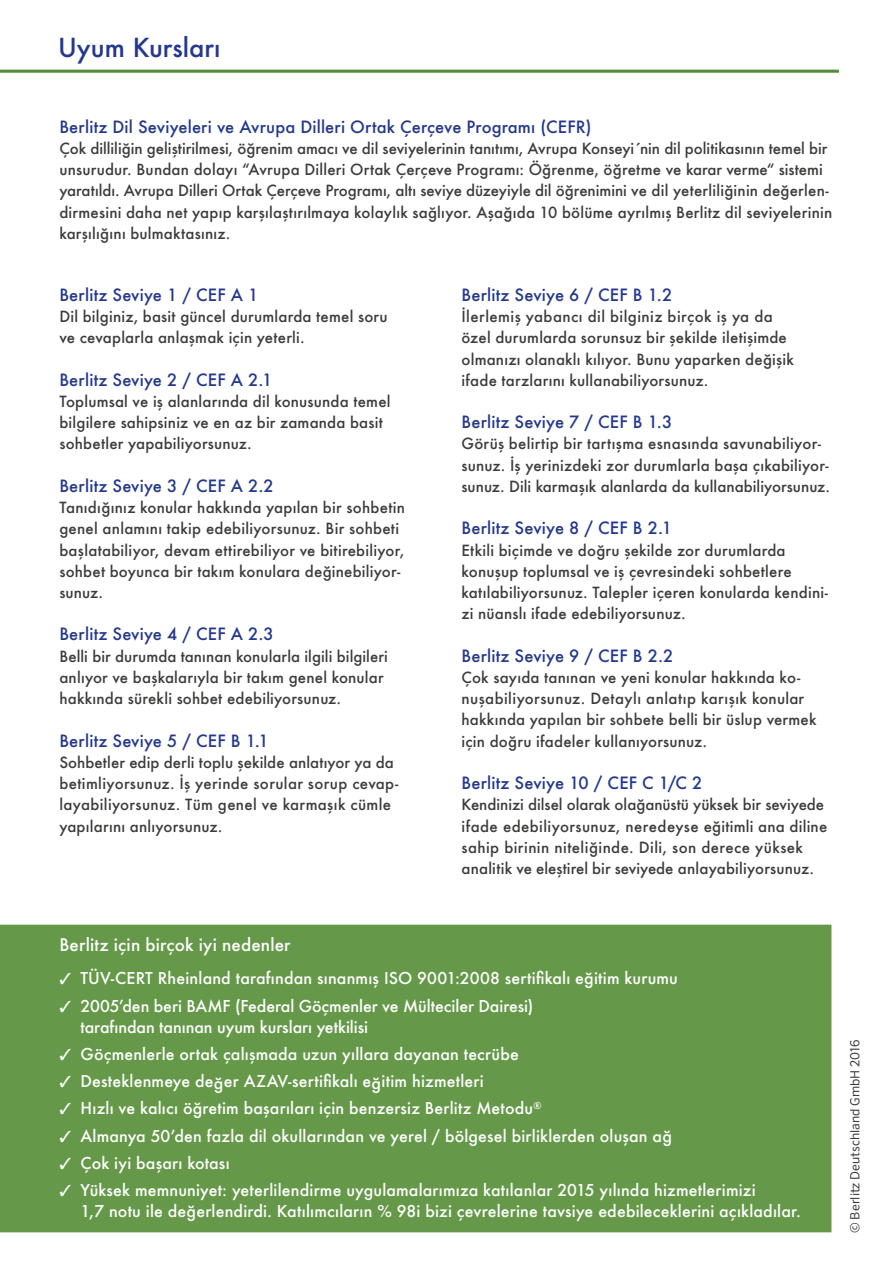
<style>
.page{position:relative;width:893px;height:1263px;background:#fff}
.page>*{position:absolute;margin:0;border:0;box-sizing:border-box;transform-origin:0 0}
.t1{font:500 25.5px "Futura";color:#24388d}
.t2{font:500 16.95px "Futura";letter-spacing:.01em;color:#fff}
.t3{font:500 16.5px "Futura";letter-spacing:.01em;color:#24388d}
.t4{font:500 15.9px/21.3px "Futura";letter-spacing:.01em;color:#fff}
.t5{font:500 15px/21.1px "Futura";letter-spacing:.015em;color:#3c3c3b}
.t6{font:12.75px "Sero OT";color:#3c3c3b}
</style>
<div class="page">
<hr style="left:0;top:70px;width:839px;height:3px;background:#548e35">
<div style="left:0;top:925px;width:831px;height:307px;background:#659949"></div>
<h1 class="t1" style="left:58px;top:30px;width:164px">Uyum Kursları</h1>
<p class="t3" style="left:59px;top:115px;width:533px">Berlitz Dil Seviyeleri ve Avrupa Dilleri Ortak Çerçeve Programı (CEFR)</p>
<p class="t5" style="left:59px;top:137px;width:774px">Çok dilliliğin geliştirilmesi, öğrenim amacı ve dil seviyelerinin tanıtımı, Avrupa Konseyi´nin dil politikasının temel bir unsurudur. Bundan dolayı “Avrupa Dilleri Ortak Çerçeve Programı: Öğrenme, öğretme ve karar verme“ sistemi yaratıldı. Avrupa Dilleri Ortak Çerçeve Programı, altı seviye düzeyiyle dil öğrenimini ve dil yeterliliğinin değerlen&shy;dirmesini daha net yapıp karşılaştırılmaya kolaylık sağlıyor. Aşağıda 10 bölüme ayrılmış Berlitz dil seviyelerinin karşılığını bulmaktasınız.</p>
<p class="t3" style="left:59px;top:283px;width:200px">Berlitz Seviye 1 / CEF A 1</p>
<p class="t5" style="left:59px;top:306px;width:330px">Dil bilginiz, basit güncel durumlarda temel soru ve cevaplarla anlaşmak için yeterli.</p>
<p class="t3" style="left:59px;top:368px;width:214px">Berlitz Seviye 2 / CEF A 2.1</p>
<p class="t5" style="left:59px;top:391px;width:333px">Toplumsal ve iş alanlarında dil konusunda temel bilgilere sahipsiniz ve en az bir zamanda basit sohbetler yapabiliyorsunuz.</p>
<p class="t3" style="left:59px;top:474px;width:216px">Berlitz Seviye 3 / CEF A 2.2</p>
<p class="t5" style="left:59px;top:497px;width:347px">Tanıdığınız konular hakkında yapılan bir sohbetin genel anlamını takip edebiliyorsunuz. Bir sohbeti başlatabiliyor, devam ettirebiliyor ve bitirebiliyor, sohbet boyunca bir takım konulara değinebiliyor&shy;sunuz.</p>
<p class="t3" style="left:59px;top:623px;width:216px">Berlitz Seviye 4 / CEF A 2.3</p>
<p class="t5" style="left:59px;top:645px;width:330px">Belli bir durumda tanınan konularla ilgili bilgileri anlıyor ve başkalarıyla bir takım genel konular hakkında sürekli sohbet edebiliyorsunuz.</p>
<p class="t3" style="left:59px;top:729px;width:211px">Berlitz Seviye 5 / CEF B 1.1</p>
<p class="t5" style="left:59px;top:751px;width:341px">Sohbetler edip derli toplu şekilde anlatıyor ya da betimliyorsunuz. İş yerinde sorular sorup cevap&shy;layabiliyorsunuz. Tüm genel ve karmaşık cümle yapılarını anlıyorsunuz.</p>
<p class="t3" style="left:461px;top:283px;width:212px">Berlitz Seviye 6 / CEF B 1.2</p>
<p class="t5" style="left:461px;top:306px;width:334px">İlerlemiş yabancı dil bilginiz birçok iş ya da özel durumlarda sorunsuz bir şekilde iletişimde olmanızı olanaklı kılıyor. Bunu yaparken değişik ifade tarzlarını kullanabiliyorsunuz.</p>
<p class="t3" style="left:461px;top:411px;width:212px">Berlitz Seviye 7 / CEF B 1.3</p>
<p class="t5" style="left:461px;top:433px;width:370px">Görüş belirtip bir tartışma esnasında savunabiliyor&shy;sunuz. İş yerinizdeki zor durumlarla başa çıkabiliyor&shy;sunuz. Dili karmaşık alanlarda da kullanabiliyorsunuz.</p>
<p class="t3" style="left:461px;top:517px;width:212px">Berlitz Seviye 8 / CEF B 2.1</p>
<p class="t5" style="left:461px;top:539px;width:368px">Etkili biçimde ve doğru şekilde zor durumlarda konuşup toplumsal ve iş çevresindeki sohbetlere katılabiliyorsunuz. Talepler içeren konularda kendini&shy;zi nüanslı ifade edebiliyorsunuz.</p>
<p class="t3" style="left:461px;top:644px;width:213px">Berlitz Seviye 9 / CEF B 2.2</p>
<p class="t5" style="left:461px;top:666px;width:357px">Çok sayıda tanınan ve yeni konular hakkında ko&shy;nuşabiliyorsunuz. Detaylı anlatıp karışık konular hakkında yapılan bir sohbete belli bir üslup vermek için doğru ifadeler kullanıyorsunuz.</p>
<p class="t3" style="left:461px;top:772px;width:242px">Berlitz Seviye 10 / CEF C 1/C 2</p>
<p class="t5" style="left:461px;top:794px;width:367px">Kendinizi dilsel olarak olağanüstü yüksek bir seviyede ifade edebiliyorsunuz, neredeyse eğitimli ana diline sahip birinin niteliğinde. Dili, son derece yüksek analitik ve eleştirel bir seviyede anlayabiliyorsunuz.</p>
<p class="t2" style="left:59px;top:933px;width:233px">Berlitz için birçok iyi nedenler</p>
<p class="t4" style="left:59px;top:967px;width:620px">✓ TÜV-CERT Rheinland tarafından sınanmış ISO 9001:2008 sertifikalı eğitim kurumu</p>
<p class="t4" style="left:80px;top:995px;width:454px;text-indent:-21px">✓ 2005’den beri BAMF (Federal Göçmenler ve Mülteciler Dairesi) tarafından tanınan uyum kursları yetkilisi</p>
<p class="t4" style="left:59px;top:1043px;width:461px">✓ Göçmenlerle ortak çalışmada uzun yıllara dayanan tecrübe</p>
<p class="t4" style="left:59px;top:1070px;width:426px">✓ Desteklenmeye değer AZAV-sertifikalı eğitim hizmetleri</p>
<p class="t4" style="left:59px;top:1098px;width:483px">✓ Hızlı ve kalıcı öğretim başarıları için benzersiz Berlitz Metodu<sup>®</sup></p>
<p class="t4" style="left:59px;top:1125px;width:614px">✓ Almanya 50’den fazla dil okullarından ve yerel / bölgesel birliklerden oluşan ağ</p>
<p class="t4" style="left:59px;top:1152px;width:172px">✓ Çok iyi başarı kotası</p>
<p class="t4" style="left:80px;top:1179px;width:722px;text-indent:-21px">✓ Yüksek memnuniyet: yeterlilendirme uygulamalarımıza katılanlar 2015 yılında hizmetlerimizi<br>1,7 notu ile değerlendirdi. Katılımcıların % 98i bizi çevrelerine tavsiye edebileceklerini açıkladılar.</p>
<p class="t6" style="left:847px;top:1233px;width:195px;rotate:-90deg">© Berlitz Deutschland GmbH 2016</p>
</div>
